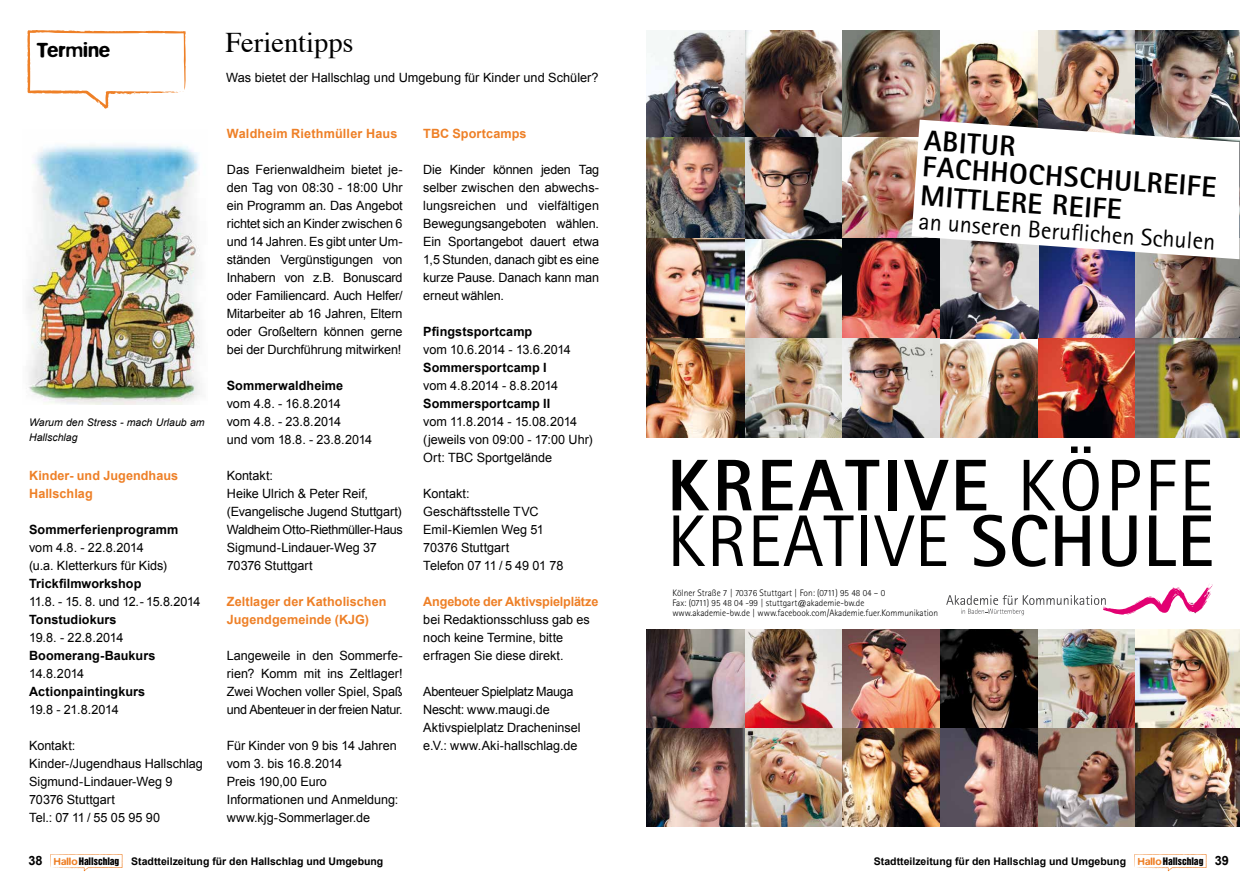
<style>
.page{position:relative;width:1259px;height:893px;background:#fff}
.page>*{position:absolute;margin:0;border:0;box-sizing:border-box;transform-origin:0 0}
.t1{font:73.2px/55.7px "Rotis Sans Serif";letter-spacing:.02em;color:#000}
.t2{font:800 28.8px/27.6px "Rotis Sans Serif";color:#000}
.t3{font:28.5px "Times";color:#000}
.t4{font:24px "Rotis Sans Serif";color:#000}
.t5{font:500 21px "Blur";color:#000}
.t6{font:12.75px/18px "Arial";letter-spacing:-.005em;color:#000}
.t7{font:700 12.75px "Arial";letter-spacing:.005em;color:#000}
.t8{font:700 12.75px/18px "Arial";letter-spacing:.005em;color:#ee8027}
.t9{font:12.75px "Arial";letter-spacing:-.05em;color:#000}
.t10{font:700 12.75px "Arial";letter-spacing:-.015em;color:#ee8027}
.t11{font:12.75px "Arial";letter-spacing:-.025em;color:#000}
.t12{font:700 10.5px "Arial";color:#000}
.t13{font:italic 10.5px/14.2px "Arial";color:#000}
.t14{font:300 9.3px/9.8px "Rotis Sans Serif";color:#000}
.s1{font-weight:800}
.s2{font-weight:700}
.s3{font-size:12.75px}
.s4{font-family:"Blur";font-weight:500;color:#ee8027}
.s5{font-family:"Helvetica Inserat";font-weight:400;font-size:9.45px}
</style>
<div class="page">
<svg style="left:50px;top:854px;width:72px;height:17px"></svg>
<svg style="left:1134px;top:854px;width:72px;height:17px"></svg>
<img style="left:646px;top:30px;width:593px;height:408px">
<img style="left:646px;top:629px;width:593px;height:197px">
<svg style="left:946px;top:583px;width:267px;height:33px"></svg>
<svg style="left:911px;top:120px;width:328px;height:139px"></svg>
<svg style="left:27px;top:30px;width:159px;height:79px"></svg>
<img style="left:27px;top:145px;width:173px;height:260px">
<h3 class="t5" style="left:36px;top:37px;width:75px">Termine</h3>
<p class="t13" style="left:29px;top:416px;width:177px">Warum den Stress - mach Urlaub am<br>Hallschlag</p>
<p class="t8" style="left:29px;top:467px;width:150px">Kinder- und Jugendhaus<br>Hallschlag</p>
<p class="t7" style="left:29px;top:521px;width:151px">Sommerferienprogramm</p>
<p class="t6" style="left:29px;top:538px;width:139px">vom 4.8. - 22.8.2014 (u.a. Kletterkurs für Kids)</p>
<p class="t7" style="left:29px;top:575px;width:114px">Trickfilmworkshop</p>
<p class="t9" style="left:29px;top:593px;width:173px">11.8. - 15. 8. und 12.- 15.8.2014</p>
<p class="t7" style="left:29px;top:611px;width:89px">Tonstudiokurs</p>
<p class="t6" style="left:29px;top:628px;width:96px">19.8. - 22.8.2014</p>
<p class="t7" style="left:29px;top:647px;width:128px">Boomerang-Baukurs</p>
<p class="t6" style="left:29px;top:664px;width:57px">14.8.2014</p>
<p class="t7" style="left:29px;top:683px;width:118px">Actionpaintingkurs</p>
<p class="t6" style="left:29px;top:700px;width:91px">19.8 - 21.8.2014</p>
<p class="t6" style="left:29px;top:736px;width:175px">Kontakt:<br>Kinder-/Jugendhaus Hallschlag<br>Sigmund-Lindauer-Weg 9<br>70376 Stuttgart<br>Tel.: 07 11 / 55 05 95 90</p>
<h3 class="t3" style="left:225px;top:16px;width:130px">Ferientipps</h3>
<p class="t6" style="left:226px;top:68px;width:374px">Was bietet der Hallschlag und Umgebung für Kinder und Schüler?</p>
<p class="t8" style="left:227px;top:125px;width:172px">Waldheim Riethmüller Haus</p>
<p class="t6" style="left:227px;top:160px;width:177px;text-align:justify">Das Ferienwaldheim bietet je&shy;den Tag von 08:30 - 18:00 Uhr ein Programm an. Das Angebot richtet sich an Kinder zwischen 6 und 14 Jahren. Es gibt unter Um&shy;ständen Vergünstigungen von Inhabern von z.B. Bonuscard oder Familiencard. Auch Helfer/ Mitarbeiter ab 16 Jahren, Eltern oder Großeltern können gerne bei der Durchführung mitwirken!</p>
<p class="t7" style="left:227px;top:377px;width:118px">Sommerwaldheime</p>
<p class="t6" style="left:227px;top:394px;width:147px">vom 4.8. - 16.8.2014<br>vom 4.8. - 23.8.2014<br>und vom 18.8. - 23.8.2014</p>
<p class="t6" style="left:227px;top:466px;width:177px">Kontakt:<br>Heike Ulrich &amp; Peter Reif, (Evangelische Jugend Stuttgart)<br>Waldheim Otto-Riethmüller-Haus<br>Sigmund-Lindauer-Weg 37<br>70376 Stuttgart</p>
<p class="t8" style="left:227px;top:593px;width:161px">Zeltlager der Katholischen<br>Jugendgemeinde (KJG)</p>
<p class="t6" style="left:227px;top:646px;width:177px;text-align:justify">Langeweile in den Sommerfe&shy;rien? Komm mit ins Zeltlager!<br>Zwei Wochen voller Spiel, Spaß und Abenteuer in der freien Natur.</p>
<p class="t6" style="left:227px;top:736px;width:173px">Für Kinder von 9 bis 14 Jahren vom 3. bis 16.8.2014<br>Preis 190,00 Euro<br>Informationen und Anmeldung: www.kjg-Sommerlager.de</p>
<p class="t8" style="left:423px;top:125px;width:105px">TBC Sportcamps</p>
<p class="t6" style="left:423px;top:160px;width:177px;text-align:justify">Die Kinder können jeden Tag selber zwischen den abwechs&shy;lungsreichen und vielfältigen Bewegungsangeboten wählen.<br>Ein Sportangebot dauert etwa 1,5 Stunden, danach gibt es eine kurze Pause. Danach kann man erneut wählen.</p>
<p class="t7" style="left:423px;top:323px;width:110px">Pfingstsportcamp</p>
<p class="t11" style="left:423px;top:341px;width:149px">vom 10.6.2014 - 13.6.2014</p>
<p class="t7" style="left:423px;top:359px;width:125px">Sommersportcamp I</p>
<p class="t6" style="left:423px;top:376px;width:136px">vom 4.8.2014 - 8.8.2014</p>
<p class="t7" style="left:423px;top:395px;width:129px">Sommersportcamp II</p>
<p class="t6" style="left:423px;top:412px;width:171px">vom 11.8.2014 - 15.08.2014 (jeweils von 09:00 - 17:00 Uhr)<br>Ort: TBC Sportgelände</p>
<p class="t6" style="left:423px;top:484px;width:141px">Kontakt:<br>Geschäftsstelle TVC<br>Emil-Kiemlen Weg 51<br>70376 Stuttgart<br>Telefon 07 11 / 5 49 01 78</p>
<p class="t10" style="left:423px;top:593px;width:177px">Angebote der Aktivspielplätze</p>
<p class="t6" style="left:423px;top:610px;width:168px">bei Redaktionsschluss gab es noch keine Termine, bitte erfragen Sie diese direkt.</p>
<p class="t6" style="left:423px;top:682px;width:159px">Abenteuer Spielplatz Mauga<br>Nescht: www.maugi.de<br>Aktivspielplatz Dracheninsel e.V.: www.Aki-hallschlag.de</p>
<h2 class="t2" style="left:925px;top:126px;width:296px;rotate:4deg">ABITUR<br>FACHHOCHSCHULREIFE<br>MITTLERE REIFE</h2>
<h3 class="t4" style="left:919px;top:207px;width:299px;rotate:4deg">an unseren Berufl ichen Schulen</h3>
<h1 class="t1" style="left:667px;top:457px;width:548px"><span class="s1">KREATIVE</span> KÖPFE<br>KREATIVE <span class="s2">SCHULE</span></h1>
<p class="t14" style="left:672px;top:588px;width:267px">Kölner Straße 7 | 70376 Stuttgart | Fon: (0711) 95 48 04 – 0<br>Fax: (0711) 95 48 04 -99 | stuttgart@akademie-bw.de www.akademie-bw.de | www.facebook.com/Akademie.fuer.Kommunikation</p>
<p class="t12" style="left:28px;top:854px;width:356px"><span class="s3">38</span> <span class="s4">Hallo</span><span class="s5">Hallschlag</span> Stadtteilzeitung für den Hallschlag und Umgebung</p>
<p class="t12" style="left:874px;top:854px;width:356px">Stadtteilzeitung für den Hallschlag und Umgebung <span class="s4">Hallo</span><span class="s5">Hallschlag</span> <span class="s3">39</span></p>
</div>
